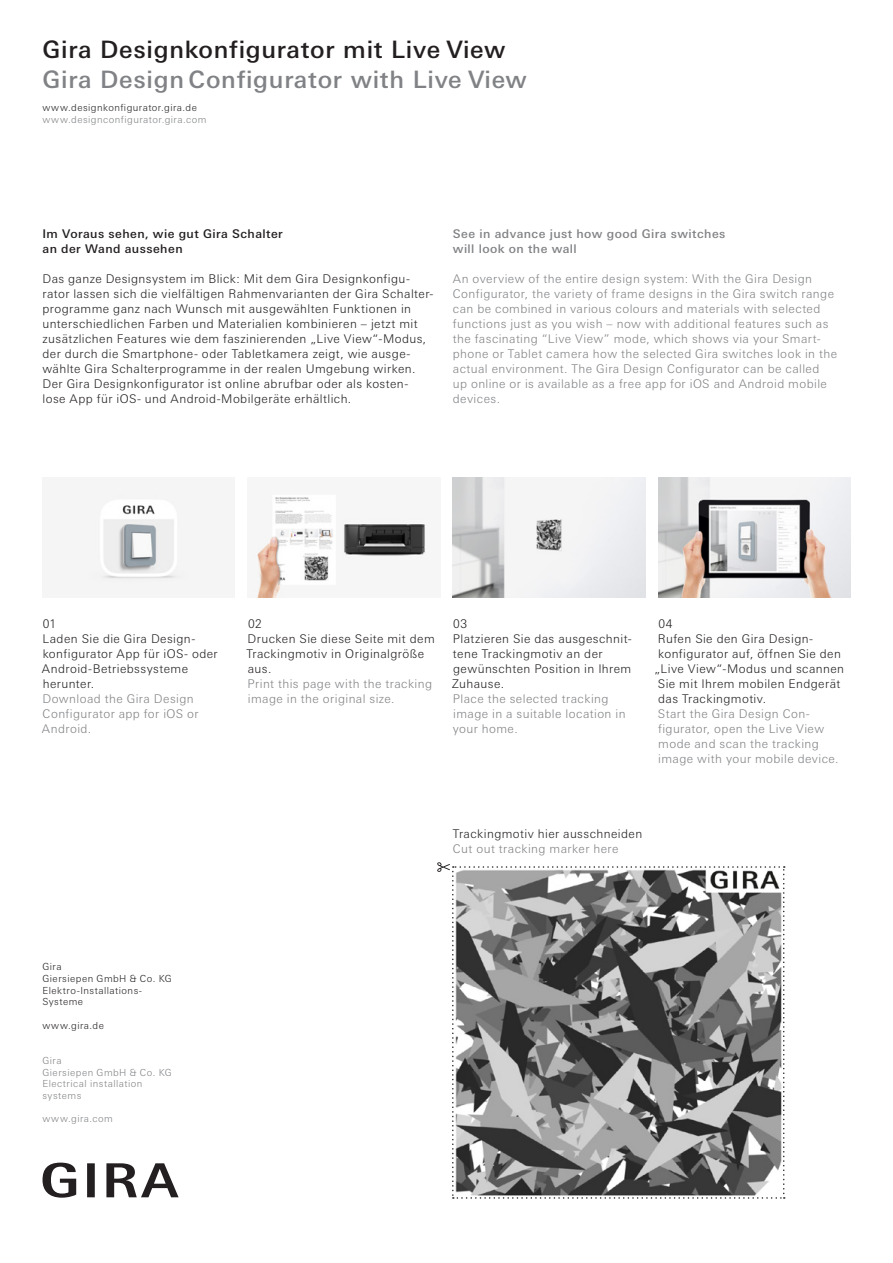
<style>
.page{position:relative;width:893px;height:1263px;background:#fff}
.page>*{position:absolute;margin:0;border:0;box-sizing:border-box;transform-origin:0 0}
.Univ-Med-16-20_30{font:500 24px "Univers Next W1 G";letter-spacing:.03em;color:#808285}
.Univ-Med-16-20_30-2{font:500 24px "Univers Next W1 G";letter-spacing:.03em;color:#231f20}
.Univ-Light-8-10_25{font:300 12px/15px "Univers Next W1 G";letter-spacing:.035em;color:#231f20}
.Univ-Light-8-10_25-2{font:300 12px/15px "Univers Next W1 G";letter-spacing:.035em;color:#808285}
.Univ-Light-8-10_25-3{font:500 12px/15px "Univers Next W1 G";letter-spacing:.04em;color:#808285}
.Univ-Light-8-10_25-4{font:500 12px/15px "Univers Next W1 G";letter-spacing:.04em;color:#231f20}
.Univ-Light-6_5-8_30{font:300 9.75px/11.7px "Univers Next W1 G";letter-spacing:.045em;color:#808285}
.Univ-Light-6_5-8_30-2{font:300 9.75px "Univers Next W1 G";letter-spacing:.045em;color:#231f20}
</style>
<div class="page">
<img style="left:252px;top:495px;width:174px;height:103px">
<img style="left:453px;top:478px;width:192px;height:120px">
<img style="left:658px;top:478px;width:192px;height:120px">
<img style="left:88px;top:494px;width:100px;height:90px">
<svg style="left:437px;top:862px;width:348px;height:337px;background:#8d8d8d"></svg>
<svg style="left:42px;top:1162px;width:137px;height:36px"></svg>
<p class="Univ-Med-16-20_30-2" style="left:43px;top:35px;width:464px">Gira Designkonfigurator mit Live View</p>
<p class="Univ-Med-16-20_30" style="left:43px;top:65px;width:486px">Gira Design Configurator with Live View</p>
<p class="Univ-Light-6_5-8_30-2" style="left:43px;top:102px;width:156px">www.designkonfigurator.gira.de</p>
<p class="Univ-Light-6_5-8_30" style="left:43px;top:114px;width:165px">www.designconfigurator.gira.com</p>
<p class="Univ-Light-8-10_25-4" style="left:43px;top:226px;width:242px">Im Voraus sehen, wie gut Gira Schalter an der Wand aussehen</p>
<p class="Univ-Light-8-10_25" style="left:43px;top:271px;width:392px">Das ganze Designsystem im Blick: Mit dem Gira Designkonfigu&shy;rator lassen sich die vielfältigen Rahmenvarianten der Gira Schalter&shy;programme ganz nach Wunsch mit ausgewählten Funktionen in unterschiedlichen Farben und Materialien kombinieren – jetzt mit zusätzlichen Features wie dem faszinierenden „Live View“-Modus, der durch die Smartphone- oder Tabletkamera zeigt, wie ausge&shy;wählte Gira Schalterprogramme in der realen Umgebung wirken.<br>Der Gira Designkonfigurator ist online abrufbar oder als kosten&shy;lose App für iOS- und Android-Mobilgeräte erhältlich.</p>
<p class="Univ-Light-8-10_25-3" style="left:453px;top:226px;width:274px">See in advance just how good Gira switches will look on the wall</p>
<p class="Univ-Light-8-10_25-2" style="left:453px;top:271px;width:386px">An overview of the entire design system: With the Gira Design Configurator, the variety of frame designs in the Gira switch range can be combined in various colours and materials with selected functions just as you wish – now with additional features such as the fascinating “Live View” mode, which shows via your Smart&shy;phone or Tablet camera how the selected Gira switches look in the actual environment. The Gira Design Configurator can be called<br>up online or is available as a free app for iOS and Android mobile devices.</p>
<p class="Univ-Light-8-10_25" style="left:43px;top:616px;width:15px">01</p>
<p class="Univ-Light-8-10_25" style="left:42px;top:631px;width:177px">Laden Sie die Gira Design&shy;konfigurator App für iOS- oder<br>Android-Betriebssysteme herunter.</p>
<p class="Univ-Light-8-10_25-2" style="left:42px;top:691px;width:153px">Download the Gira Design</p>
<p class="Univ-Light-8-10_25-2" style="left:43px;top:706px;width:158px">Configurator app for iOS or</p>
<p class="Univ-Light-8-10_25-2" style="left:42px;top:721px;width:51px">Android.</p>
<p class="Univ-Light-8-10_25" style="left:248px;top:616px;width:15px">02</p>
<p class="Univ-Light-8-10_25" style="left:246px;top:631px;width:190px">Drucken Sie diese Seite mit dem<br>Trackingmotiv in Originalgröße aus.</p>
<p class="Univ-Light-8-10_25-2" style="left:248px;top:676px;width:186px">Print this page with the tracking</p>
<p class="Univ-Light-8-10_25-2" style="left:248px;top:691px;width:148px">image in the original size.</p>
<p class="Univ-Light-8-10_25" style="left:453px;top:616px;width:15px">03</p>
<p class="Univ-Light-8-10_25" style="left:452px;top:631px;width:181px">Platzieren Sie das ausgeschnit&shy;tene Trackingmotiv an der gewünschten Position in Ihrem<br>Zuhause.</p>
<p class="Univ-Light-8-10_25-2" style="left:453px;top:691px;width:174px">Place the selected tracking image in a suitable location in your home.</p>
<p class="Univ-Light-8-10_25" style="left:658px;top:616px;width:16px">04</p>
<p class="Univ-Light-8-10_25" style="left:658px;top:631px;width:185px">Rufen Sie den Gira Design&shy;konfigurator auf, öffnen Sie den</p>
<p class="Univ-Light-8-10_25" style="left:654px;top:661px;width:191px">„Live View“-Modus und scannen<br>Sie mit Ihrem mobilen Endgerät das Trackingmotiv.</p>
<p class="Univ-Light-8-10_25-2" style="left:658px;top:706px;width:168px">Start the Gira Design Con&shy;figurator, open the Live View mode and scan the tracking</p>
<p class="Univ-Light-8-10_25-2" style="left:658px;top:751px;width:182px">image with your mobile device.</p>
<p class="Univ-Light-8-10_25" style="left:453px;top:826px;width:191px">Trackingmotiv hier ausschneiden</p>
<p class="Univ-Light-8-10_25-2" style="left:453px;top:841px;width:167px">Cut out tracking marker here</p>
<p class="Univ-Light-6_5-8_30-2" style="left:43px;top:961px;width:21px">Gira</p>
<p class="Univ-Light-6_5-8_30-2" style="left:43px;top:973px;width:131px">Giersiepen GmbH &amp; Co. KG</p>
<p class="Univ-Light-6_5-8_30-2" style="left:43px;top:984px;width:101px">Elektro-Installations-</p>
<p class="Univ-Light-6_5-8_30-2" style="left:43px;top:996px;width:42px">Systeme</p>
<p class="Univ-Light-6_5-8_30-2" style="left:43px;top:1019px;width:63px">www.gira.de</p>
<p class="Univ-Light-6_5-8_30" style="left:43px;top:1054px;width:21px">Gira</p>
<p class="Univ-Light-6_5-8_30" style="left:43px;top:1066px;width:131px">Giersiepen GmbH &amp; Co. KG<br>Electrical installation systems</p>
<p class="Univ-Light-6_5-8_30" style="left:43px;top:1113px;width:72px">www.gira.com</p>
</div>
